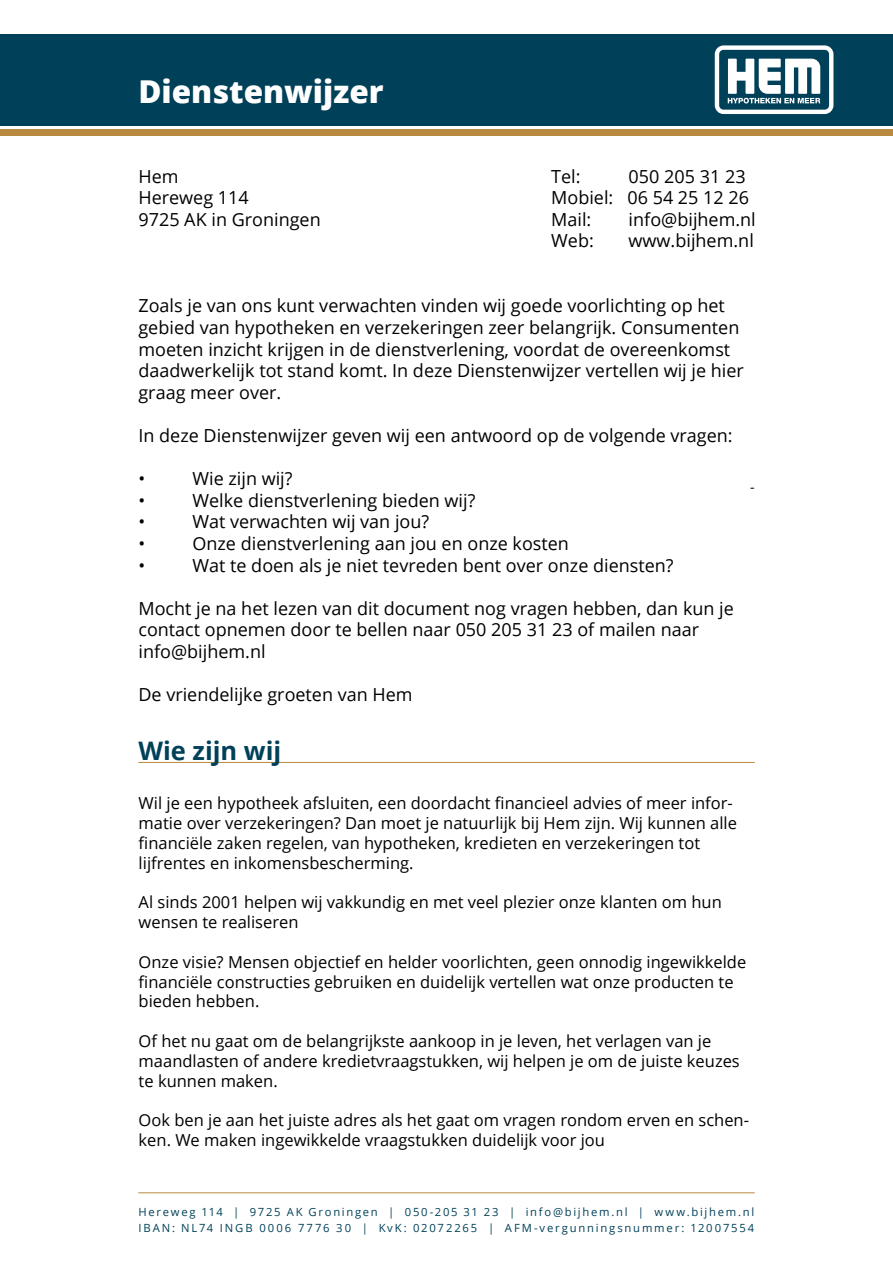
<style>
.page{position:relative;width:893px;height:1263px;background:#fff}
.page>*{position:absolute;margin:0;border:0;box-sizing:border-box;transform-origin:0 0}
.t1{font:800 31.5px "Open Sans";color:#fff}
.t2{font:700 25.5px "Open Sans";color:#004159}
.t3{font:18px/21.6px "Open Sans";color:#000}
.t4{font:16.5px/19.8px "Open Sans";color:#000}
.t5{font:15px "Calibri";color:#000}
.t6{font:11.25px "Open Sans";letter-spacing:.155em;color:#004159}
</style>
<div class="page">
<hr style="left:139px;top:1192px;width:615px;height:1px;background:#b78a3f">
<div style="left:0;top:34px;width:893px;height:91px;background:#004159"></div>
<div style="left:0;top:130px;width:893px;height:6px;background:#b78a3f"></div>
<svg style="left:715px;top:45px;width:118px;height:69px"></svg>
<hr style="left:139px;top:762px;width:615px;height:1px;background:#b78a3f">
<h1 class="t1" style="left:138px;top:68px;width:247px">Dienstenwijzer</h1>
<p class="t3" style="left:138px;top:165px;width:184px">Hem<br>Hereweg 114<br>9725 AK in Groningen</p>
<p class="t3" style="left:551px;top:165px;width:31px">Tel:</p>
<p class="t3" style="left:551px;top:165px;width:199px;text-indent:77px">050 205 31 23<br>Mobiel: 06 54 25 12 26<br>Mail:</p>
<p class="t3" style="left:629px;top:208px;width:129px">info@bijhem.nl</p>
<p class="t3" style="left:551px;top:230px;width:44px">Web:</p>
<p class="t3" style="left:629px;top:230px;width:127px">www.bijhem.nl</p>
<p class="t3" style="left:138px;top:294px;width:607px">Zoals je van ons kunt verwachten vinden wij goede voorlichting op het gebied van hypotheken en verzekeringen zeer belangrijk. Consumenten moeten inzicht krijgen in de dienstverlening, voordat de overeenkomst daadwerkelijk tot stand komt. In deze Dienstenwijzer vertellen wij je hier graag meer over.</p>
<p class="t3" style="left:138px;top:424px;width:596px">In deze Dienstenwijzer geven wij een antwoord op de volgende vragen:</p>
<p class="t3" style="left:138px;top:467px;width:8px">•</p>
<p class="t3" style="left:192px;top:467px;width:102px">Wie zijn wij?</p>
<p class="t3" style="left:138px;top:489px;width:8px">•</p>
<p class="t3" style="left:192px;top:489px;width:284px">Welke dienstverlening bieden wij?</p>
<p class="t3" style="left:138px;top:510px;width:8px">•</p>
<p class="t3" style="left:192px;top:510px;width:238px">Wat verwachten wij van jou?</p>
<p class="t3" style="left:138px;top:532px;width:8px">•</p>
<p class="t3" style="left:192px;top:532px;width:378px">Onze dienstverlening aan jou en onze kosten</p>
<p class="t3" style="left:138px;top:554px;width:8px">•</p>
<p class="t3" style="left:192px;top:554px;width:483px">Wat te doen als je niet tevreden bent over onze diensten?</p>
<p class="t3" style="left:138px;top:597px;width:597px">Mocht je na het lezen van dit document nog vragen hebben, dan kun je contact opnemen door te bellen naar 050 205 31 23 of mailen naar info@bijhem.nl</p>
<p class="t3" style="left:138px;top:683px;width:276px">De vriendelijke groeten van Hem</p>
<p class="t5" style="left:750px;top:477px;width:6px">-</p>
<h2 class="t2" style="left:138px;top:732px;width:144px">Wie zijn wij</h2>
<p class="t4" style="left:139px;top:793px;width:600px">Wil je een hypotheek afsluiten, een doordacht financieel advies of meer infor&shy;matie over verzekeringen? Dan moet je natuurlijk bij Hem zijn. Wij kunnen alle financiële zaken regelen, van hypotheken, kredieten en verzekeringen tot lijfrentes en inkomensbescherming.</p>
<p class="t4" style="left:139px;top:892px;width:585px">Al sinds 2001 helpen wij vakkundig en met veel plezier onze klanten om hun wensen te realiseren</p>
<p class="t4" style="left:139px;top:951px;width:609px">Onze visie? Mensen objectief en helder voorlichten, geen onnodig ingewikkelde financiële constructies gebruiken en duidelijk vertellen wat onze producten te bieden hebben.</p>
<p class="t4" style="left:139px;top:1031px;width:603px">Of het nu gaat om de belangrijkste aankoop in je leven, het verlagen van je maandlasten of andere kredietvraagstukken, wij helpen je om de juiste keuzes te kunnen maken.</p>
<p class="t4" style="left:139px;top:1110px;width:612px">Ook ben je aan het juiste adres als het gaat om vragen rondom erven en schen&shy;ken. We maken ingewikkelde vraagstukken duidelijk voor jou</p>
<p class="t6" style="left:138px;top:1204px;width:617px">Hereweg 114 | 9725 AK Groningen | 050-205 31 23 | info@bijhem.nl | www.bijhem.nl</p>
<p class="t6" style="left:138px;top:1220px;width:617px">IBAN: NL74 INGB 0006 7776 30 | KvK: 02072265 | AFM-vergunningsnummer: 12007554</p>
</div>
